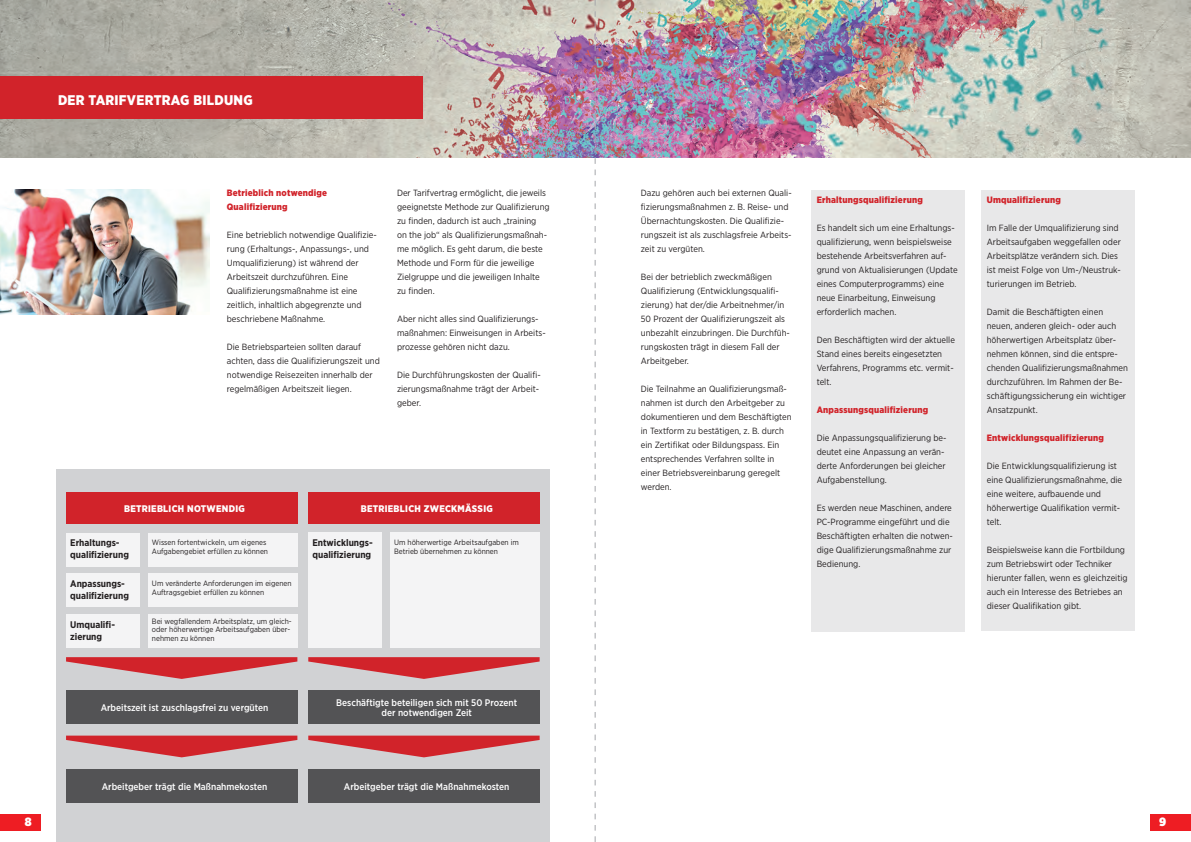
<style>
.page{position:relative;width:1191px;height:842px;background:#fff}
.page>*{position:absolute;margin:0;border:0;box-sizing:border-box;transform-origin:0 0}
.t1{font:900 14px "Gotham Narrow";letter-spacing:.02em;color:#fff}
.t2{font:900 12px "Gotham Narrow";color:#fff}
.t3{font:500 9.6px/10.1px "Gotham Narrow";color:#fff;text-align:center}
.t4{font:700 9.6px/11.5px "Gotham Narrow";color:#231f20}
.t5{font:900 9.6px "Gotham Narrow";letter-spacing:.03em;color:#fff}
.t6{font:900 9.2px/14px "Gotham Narrow";letter-spacing:.02em;color:#d1232a}
.t7{font:9px/14px "Gotham Narrow";color:#231f20}
.t8{font:7.7px/9.6px "Gotham Narrow";color:#231f20}
</style>
<div class="page">
<div style="left:57px;top:469px;width:493px;height:373px;background:#d1d2d4"></div>
<div style="left:981px;top:190px;width:153px;height:441px;background:#e8e8e9"></div>
<div style="left:811px;top:190px;width:153px;height:441px;background:#e8e8e9"></div>
<img style="left:0;top:0;width:1191px;height:157px">
<div style="left:0;top:77px;width:422px;height:42px;background:#d1232a"></div>
<div style="left:66px;top:492px;width:231px;height:32px;background:#d1232a"></div>
<div style="left:66px;top:691px;width:231px;height:33px;background:#535355"></div>
<div style="left:66px;top:769px;width:231px;height:33px;background:#535355"></div>
<div style="left:308px;top:769px;width:231px;height:33px;background:#535355"></div>
<div style="left:308px;top:691px;width:231px;height:33px;background:#535355"></div>
<div style="left:308px;top:492px;width:231px;height:32px;background:#d1232a"></div>
<div style="left:66px;top:533px;width:73px;height:33px;background:#f4f4f5"></div>
<div style="left:308px;top:533px;width:74px;height:115px;background:#f4f4f5"></div>
<div style="left:66px;top:574px;width:73px;height:33px;background:#f4f4f5"></div>
<div style="left:66px;top:615px;width:73px;height:33px;background:#f4f4f5"></div>
<div style="left:148px;top:533px;width:149px;height:33px;background:#f4f4f5"></div>
<div style="left:390px;top:533px;width:149px;height:115px;background:#f4f4f5"></div>
<div style="left:148px;top:574px;width:149px;height:33px;background:#f4f4f5"></div>
<div style="left:148px;top:615px;width:149px;height:33px;background:#f4f4f5"></div>
<svg style="left:66px;top:657px;width:231px;height:22px"></svg>
<svg style="left:308px;top:657px;width:231px;height:22px"></svg>
<svg style="left:66px;top:736px;width:231px;height:21px"></svg>
<svg style="left:308px;top:736px;width:231px;height:21px"></svg>
<img style="left:0;top:190px;width:210px;height:125px">
<div style="left:0;top:814px;width:41px;height:16px;background:#ee1d23"></div>
<div style="left:1150px;top:814px;width:41px;height:16px;background:#ee1d23"></div>
<svg style="left:595px;top:0;width:1px;height:842px"></svg>
<h1 class="t1" style="left:58px;top:91px;width:196px">DER TARIFVERTRAG BILDUNG</h1>
<p class="t6" style="left:227px;top:186px;width:102px">Betrieblich notwendige<br>Qualifizierung</p>
<p class="t7" style="left:227px;top:228px;width:151px">Eine betrieblich notwendige Qualifizie&shy;rung (Erhaltungs-, Anpassungs-, und Umqualifizierung) ist während der Arbeitszeit durchzuführen. Eine Qualifizierungsmaßnahme ist eine zeitlich, inhaltlich abgegrenzte und beschriebene Maßnahme.</p>
<p class="t7" style="left:227px;top:340px;width:154px">Die Betriebsparteien sollten darauf achten, dass die Qualifizierungszeit und notwendige Reisezeiten innerhalb der regelmäßigen Arbeitszeit liegen.</p>
<p class="t7" style="left:397px;top:186px;width:154px">Der Tarifvertrag ermöglicht, die jeweils geeignetste Methode zur Qualifizierung zu finden, dadurch ist auch „training<br>on the job“ als Qualifizierungsmaßnah&shy;me möglich. Es geht darum, die beste Methode und Form für die jeweilige Zielgruppe und die jeweiligen Inhalte zu finden.</p>
<p class="t7" style="left:397px;top:312px;width:150px">Aber nicht alles sind Qualifizierungs&shy;maßnahmen: Einweisungen in Arbeits&shy;prozesse gehören nicht dazu.</p>
<p class="t7" style="left:397px;top:368px;width:145px">Die Durchführungskosten der Qualifi&shy;zierungsmaßnahme trägt der Arbeit&shy;geber.</p>
<p class="t5" style="left:124px;top:502px;width:122px">BETRIEBLICH NOTWENDIG</p>
<p class="t5" style="left:361px;top:502px;width:134px">BETRIEBLICH ZWECKMÄSSIG</p>
<p class="t8" style="left:152px;top:537px;width:118px">Wissen fortentwickeln, um eigenes<br>Aufgabengebiet erfüllen zu können</p>
<p class="t8" style="left:394px;top:537px;width:126px">Um höherwertige Arbeitsaufgaben im<br>Betrieb übernehmen zu können</p>
<p class="t8" style="left:152px;top:578px;width:141px">Um veränderte Anforderungen im eigenen<br>Auftragsgebiet erfüllen zu können</p>
<p class="t8" style="left:152px;top:616px;width:141px;line-height:8.6px">Bei wegfallendem Arbeitsplatz, um gleich&shy;oder höherwertige Arbeitsaufgaben über&shy;nehmen zu können</p>
<p class="t4" style="left:70px;top:537px;width:60px">Erhaltungs&shy;qualifizierung</p>
<p class="t4" style="left:312px;top:537px;width:62px">Entwicklungs&shy;qualifizierung</p>
<p class="t4" style="left:70px;top:578px;width:60px">Anpassungs&shy;qualifizierung</p>
<p class="t4" style="left:70px;top:619px;width:46px">Umqualifi&shy;zierung</p>
<p class="t3" style="left:101px;top:702px;width:169px">Arbeitszeit ist zuschlagsfrei zu vergüten</p>
<p class="t3" style="left:336px;top:697px;width:182px">Beschäftigte beteiligen sich mit 50 Prozent der notwendigen Zeit</p>
<p class="t3" style="left:102px;top:781px;width:167px">Arbeitgeber trägt die Maßnahmekosten</p>
<p class="t3" style="left:344px;top:781px;width:167px">Arbeitgeber trägt die Maßnahmekosten</p>
<p class="t7" style="left:641px;top:186px;width:152px">Dazu gehören auch bei externen Quali&shy;fizierungsmaßnahmen z. B. Reise- und Übernachtungskosten. Die Qualifizie&shy;rungszeit ist als zuschlagsfreie Arbeits&shy;zeit zu vergüten.</p>
<p class="t7" style="left:641px;top:270px;width:151px">Bei der betrieblich zweckmäßigen Qualifizierung (Entwicklungsqualifi&shy;zierung) hat der/die Arbeitnehmer/in 50 Prozent der Qualifizierungszeit als unbezahlt einzubringen. Die Durchfüh&shy;rungskosten trägt in diesem Fall der Arbeitgeber.</p>
<p class="t7" style="left:641px;top:382px;width:152px">Die Teilnahme an Qualifizierungsmaß&shy;nahmen ist durch den Arbeitgeber zu dokumentieren und dem Beschäftigten in Textform zu bestätigen, z. B. durch ein Zertifikat oder Bildungspass. Ein entsprechendes Verfahren sollte in einer Betriebsvereinbarung geregelt werden.</p>
<p class="t6" style="left:816px;top:193px;width:108px">Erhaltungsqualifizierung</p>
<p class="t7" style="left:816px;top:221px;width:142px">Es handelt sich um eine Erhaltungs&shy;qualifizierung, wenn beispielsweise bestehende Arbeitsverfahren auf&shy;grund von Aktualisierungen (Update eines Computerprogramms) eine neue Einarbeitung, Einweisung erforderlich machen.</p>
<p class="t7" style="left:816px;top:333px;width:140px">Den Beschäftigten wird der aktuelle<br>Stand eines bereits eingesetzten<br>Verfahrens, Programms etc. vermit&shy;telt.</p>
<p class="t6" style="left:816px;top:403px;width:113px">Anpassungsqualifizierung</p>
<p class="t7" style="left:816px;top:431px;width:131px">Die Anpassungsqualifizierung be&shy;deutet eine Anpassung an verän&shy;derte Anforderungen bei gleicher<br>Aufgabenstellung.</p>
<p class="t7" style="left:816px;top:501px;width:138px">Es werden neue Maschinen, andere<br>PC-Programme eingeführt und die<br>Beschäftigten erhalten die notwen&shy;dige Qualifizierungsmaßnahme zur<br>Bedienung.</p>
<p class="t6" style="left:986px;top:193px;width:75px">Umqualifizierung</p>
<p class="t7" style="left:986px;top:221px;width:135px">Im Falle der Umqualifizierung sind Arbeitsaufgaben weggefallen oder Arbeitsplätze verändern sich. Dies ist meist Folge von Um-/Neustruk&shy;turierungen im Betrieb.</p>
<p class="t7" style="left:986px;top:305px;width:143px">Damit die Beschäftigten einen neuen, anderen gleich- oder auch höherwertigen Arbeitsplatz über&shy;nehmen können, sind die entspre&shy;chenden Qualifizierungsmaßnahmen durchzuführen. Im Rahmen der Be&shy;schäftigungssicherung ein wichtiger<br>Ansatzpunkt.</p>
<p class="t6" style="left:986px;top:431px;width:119px">Entwicklungsqualifizierung</p>
<p class="t7" style="left:986px;top:459px;width:137px">Die Entwicklungsqualifizierung ist eine Qualifizierungsmaßnahme, die eine weitere, aufbauende und höherwertige Qualifikation vermit&shy;telt.</p>
<p class="t7" style="left:986px;top:543px;width:142px">Beispielsweise kann die Fortbildung zum Betriebswirt oder Techniker hierunter fallen, wenn es gleichzeitig auch ein Interesse des Betriebes an dieser Qualifikation gibt.</p>
<h2 class="t2" style="left:25px;top:814px;width:8px">8</h2>
<h2 class="t2" style="left:1159px;top:814px;width:9px">9</h2>
</div>
